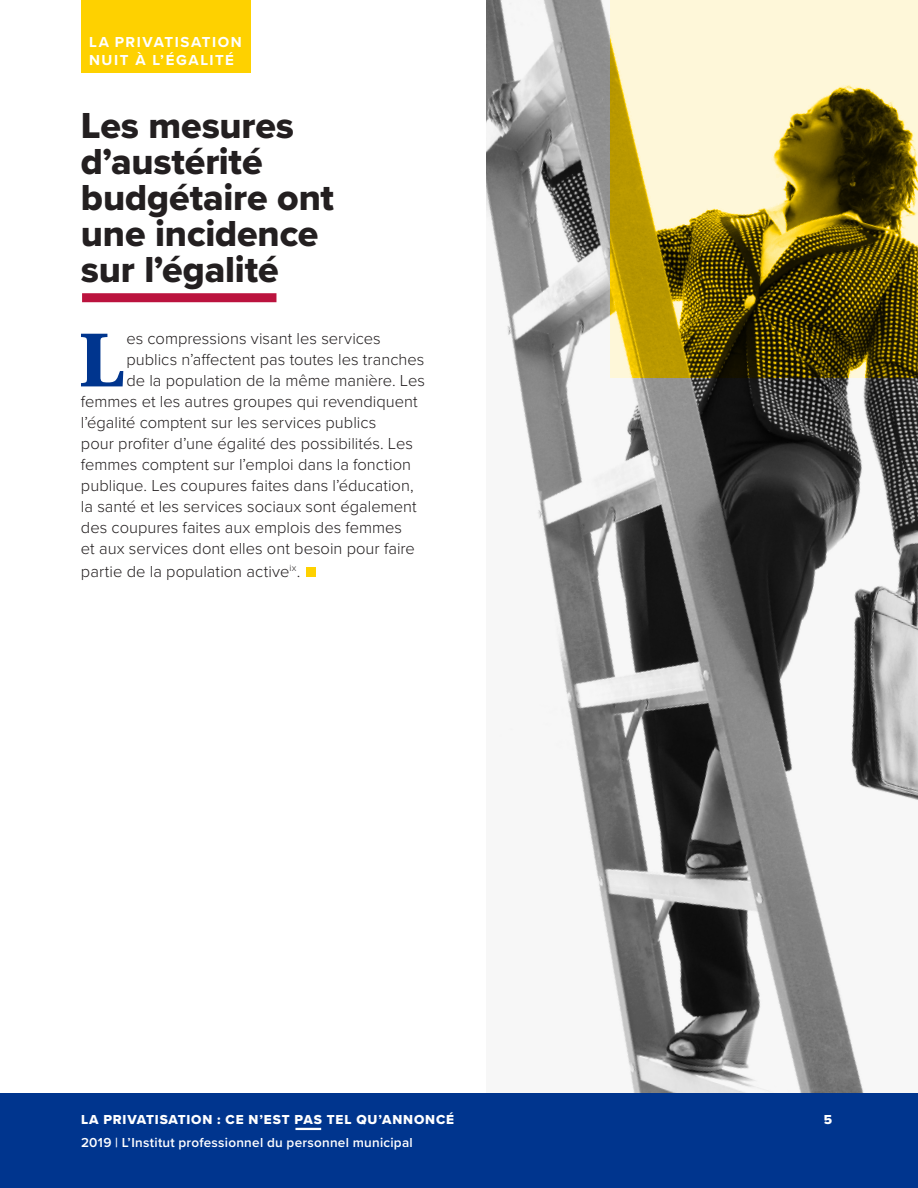
<style>
.page{position:relative;width:918px;height:1188px;background:#fff}
.page>*{position:absolute;margin:0;border:0;box-sizing:border-box;transform-origin:0 0}
.t1{font:81.15px "Utopia Std Bold Capt";color:#00358e}
.t2{font:37.5px/36px "Proxima Nova Extrabld";letter-spacing:-.005em;color:#231f20}
.t3{font:300 16.5px "Proxima Nova";color:#231f20}
.t4{font:700 15px "Proxima Nova";letter-spacing:.1em;color:#fff}
.t5{font:600 13.5px/22.5px "Proxima Nova";letter-spacing:.02em;color:#fff}
.t6{font:13.5px "Proxima Nova Extrabld";color:#fff}
.s1{font-family:"Proxima Nova Extrabld";font-weight:400}
</style>
<div class="page">
<img style="left:486px;top:0;width:432px;height:1094px">
<div style="left:0;top:1094px;width:918px;height:94px;background:#00358e"></div>
<div style="left:81px;top:0;width:169px;height:72px;background:#fed100"></div>
<div style="left:82px;top:293px;width:194px;height:9px;background:#bb133e"></div>
<div style="left:306px;top:567px;width:10px;height:10px;background:#fed100"></div>
<svg style="left:610px;top:0;width:308px;height:377px;background:#ac9e5e"></svg>
<hr style="left:295px;top:1128px;width:26px;height:2px;background:#fff">
<p class="t4" style="left:89px;top:31px;width:154px">LA PRIVATISATION</p>
<p class="t4" style="left:89px;top:49px;width:146px">NUIT À L’ÉGALITÉ</p>
<p class="t2" style="left:81px;top:107px;width:255px">Les mesures d’austérité budgétaire ont</p>
<p class="t2" style="left:81px;top:215px;width:239px">une incidence</p>
<p class="t2" style="left:81px;top:251px;width:199px">sur l’égalité</p>
<p class="t1" style="left:78px;top:312px;width:48px">L</p>
<p class="t3" style="left:126px;top:327px;width:256px">es compressions visant les services</p>
<p class="t3" style="left:126px;top:348px;width:300px">publics n’affectent pas toutes les tranches</p>
<p class="t3" style="left:126px;top:369px;width:300px">de la population de la même manière. Les</p>
<p class="t3" style="left:81px;top:390px;width:338px">femmes et les autres groupes qui revendiquent</p>
<p class="t3" style="left:81px;top:411px;width:297px">l’égalité comptent sur les services publics</p>
<p class="t3" style="left:81px;top:432px;width:333px">pour profiter d’une égalité des possibilités. Les</p>
<p class="t3" style="left:81px;top:453px;width:332px">femmes comptent sur l’emploi dans la fonction</p>
<p class="t3" style="left:81px;top:474px;width:334px">publique. Les coupures faites dans l’éducation,</p>
<p class="t3" style="left:81px;top:495px;width:337px">la santé et les services sociaux sont également</p>
<p class="t3" style="left:81px;top:516px;width:323px">des coupures faites aux emplois des femmes</p>
<p class="t3" style="left:81px;top:537px;width:336px">et aux services dont elles ont besoin pour faire</p>
<p class="t3" style="left:81px;top:559px;width:221px">partie de la population active<sup>ix</sup>.</p>
<p class="t5" style="left:81px;top:1108px;width:375px"><span class="s1">LA PRIVATISATION : CE N’EST PAS TEL QU’ANNONCÉ<br></span>2019 | L’Institut professionnel du personnel municipal</p>
<p class="t6" style="left:824px;top:1110px;width:10px">5</p>
</div>
